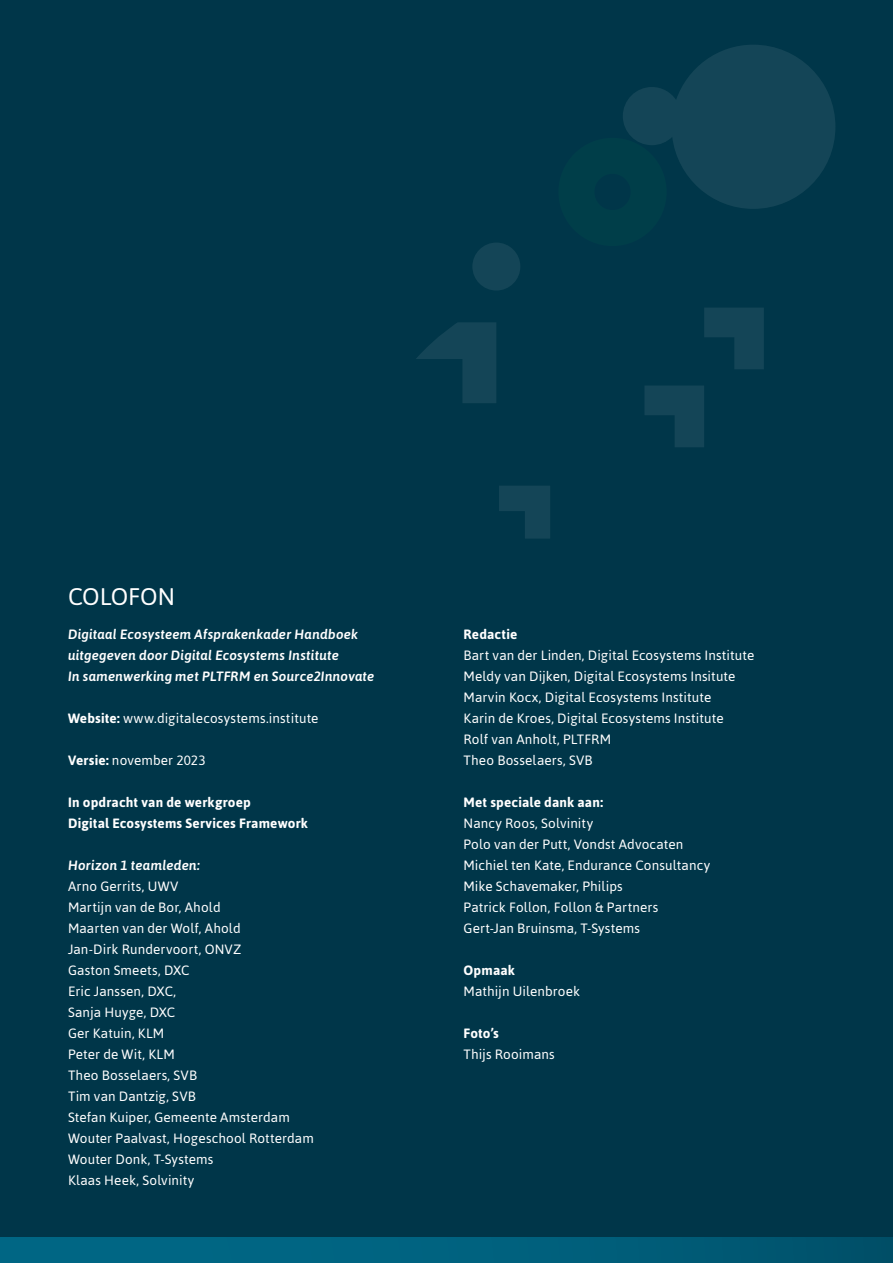
<style>
.page{position:relative;width:893px;height:1263px;background:#003649}
.page>*{position:absolute;margin:0;border:0;box-sizing:border-box;transform-origin:0 0}
.t1{font:24px "Asap";letter-spacing:-.005em;color:#fff}
.t2{font:13.5px "Asap";letter-spacing:.01em;color:#fff}
.t3{font:italic 500 13.5px "Asap";letter-spacing:.015em;color:#fff}
.t4{font:700 13.5px "Asap";letter-spacing:.015em;color:#fff}
.s1{font-weight:700}
</style>
<div class="page">
<div style="left:0;top:1238px;width:893px;height:25px;background:linear-gradient(to right,#006b8a,#00546e)"></div>
<svg style="left:623px;top:45px;width:212px;height:164px"></svg>
<svg style="left:499px;top:486px;width:51px;height:53px"></svg>
<div style="left:472px;top:243px;width:48px;height:48px;background:#144557;border-radius:50%"></div>
<svg style="left:416px;top:322px;width:80px;height:81px"></svg>
<svg style="left:645px;top:386px;width:59px;height:61px"></svg>
<svg style="left:704px;top:308px;width:60px;height:61px"></svg>
<p class="t1" style="left:68px;top:581px;width:108px">COLOFON</p>
<p class="t3" style="left:68px;top:625px;width:292px">Digitaal Ecosysteem Afsprakenkader Handboek</p>
<p class="t3" style="left:68px;top:646px;width:272px">uitgegeven door Digital Ecosystems Institute</p>
<p class="t3" style="left:68px;top:667px;width:308px">In samenwerking met PLTFRM en Source2Innovate</p>
<p class="t2" style="left:68px;top:709px;width:252px"><span class="s1">Website:</span> www.digitalecosystems.institute</p>
<p class="t2" style="left:68px;top:751px;width:139px"><span class="s1">Versie:</span> november 2023</p>
<p class="t4" style="left:68px;top:793px;width:184px">In opdracht van de werkgroep</p>
<p class="t4" style="left:68px;top:814px;width:241px">Digital Ecosystems Services Framework</p>
<p class="t3" style="left:68px;top:856px;width:133px">Horizon 1 teamleden:</p>
<p class="t2" style="left:68px;top:877px;width:112px">Arno Gerrits, UWV</p>
<p class="t2" style="left:68px;top:898px;width:154px">Martijn van de Bor, Ahold</p>
<p class="t2" style="left:68px;top:919px;width:174px">Maarten van der Wolf, Ahold</p>
<p class="t2" style="left:68px;top:940px;width:175px">Jan-Dirk Rundervoort, ONVZ</p>
<p class="t2" style="left:68px;top:961px;width:123px">Gaston Smeets, DXC</p>
<p class="t2" style="left:68px;top:982px;width:110px">Eric Janssen, DXC,</p>
<p class="t2" style="left:68px;top:1003px;width:109px">Sanja Huyge, DXC</p>
<p class="t2" style="left:68px;top:1024px;width:98px">Ger Katuin, KLM</p>
<p class="t2" style="left:68px;top:1045px;width:108px">Peter de Wit, KLM</p>
<p class="t2" style="left:68px;top:1066px;width:131px">Theo Bosselaers, SVB</p>
<p class="t2" style="left:68px;top:1087px;width:129px">Tim van Dantzig, SVB</p>
<p class="t2" style="left:68px;top:1108px;width:223px">Stefan Kuiper, Gemeente Amsterdam</p>
<p class="t2" style="left:68px;top:1129px;width:247px">Wouter Paalvast, Hogeschool Rotterdam</p>
<p class="t2" style="left:68px;top:1150px;width:147px">Wouter Donk, T-Systems</p>
<p class="t2" style="left:68px;top:1171px;width:128px">Klaas Heek, Solvinity</p>
<p class="t4" style="left:463px;top:625px;width:55px">Redactie</p>
<p class="t2" style="left:463px;top:646px;width:292px">Bart van der Linden, Digital Ecosystems Institute</p>
<p class="t2" style="left:463px;top:667px;width:273px">Meldy van Dijken, Digital Ecosystems Insitute</p>
<p class="t2" style="left:463px;top:688px;width:249px">Marvin Kocx, Digital Ecosystems Institute</p>
<p class="t2" style="left:463px;top:709px;width:262px">Karin de Kroes, Digital Ecosystems Institute</p>
<p class="t2" style="left:463px;top:730px;width:149px">Rolf van Anholt, PLTFRM</p>
<p class="t2" style="left:463px;top:751px;width:131px">Theo Bosselaers, SVB</p>
<p class="t4" style="left:463px;top:793px;width:141px">Met speciale dank aan:</p>
<p class="t2" style="left:463px;top:814px;width:131px">Nancy Roos, Solvinity</p>
<p class="t2" style="left:463px;top:835px;width:221px">Polo van der Putt, Vondst Advocaten</p>
<p class="t2" style="left:463px;top:856px;width:248px">Michiel ten Kate, Endurance Consultancy</p>
<p class="t2" style="left:463px;top:877px;width:161px">Mike Schavemaker, Philips</p>
<p class="t2" style="left:463px;top:898px;width:196px">Patrick Follon, Follon &amp; Partners</p>
<p class="t2" style="left:463px;top:919px;width:178px">Gert-Jan Bruinsma, T-Systems</p>
<p class="t4" style="left:463px;top:961px;width:53px">Opmaak</p>
<p class="t2" style="left:463px;top:982px;width:118px">Mathijn Uilenbroek</p>
<p class="t4" style="left:463px;top:1024px;width:37px">Foto’s</p>
<p class="t2" style="left:463px;top:1045px;width:93px">Thijs Rooimans</p>
</div>
